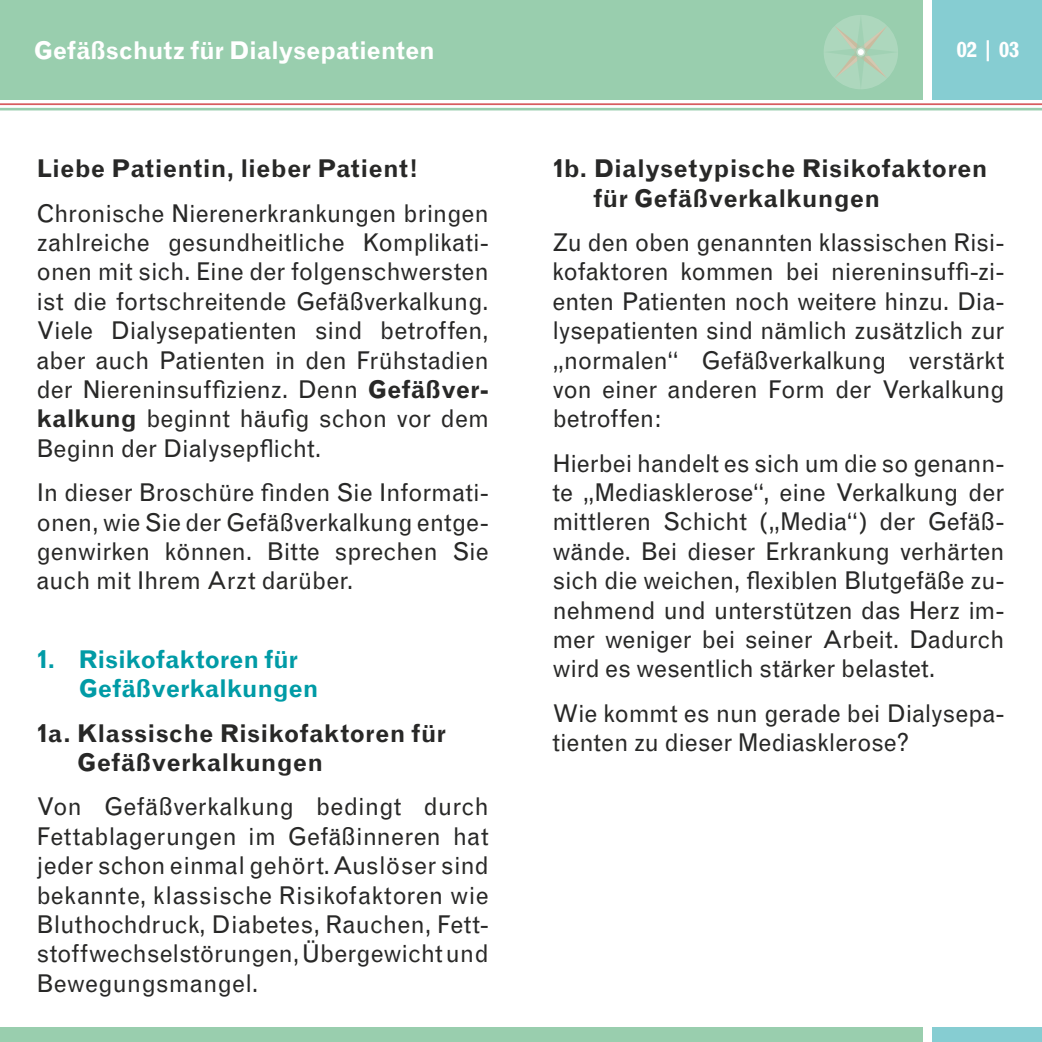
<style>
.page{position:relative;width:1042px;height:1042px;background:#fff}
.page>*{position:absolute;margin:0;border:0;box-sizing:border-box;transform-origin:0 0}
.t1{font:24.5px/29.4px "Grotesque";letter-spacing:-.01em;color:#282827;text-align:justify}
.t2{font:700 24.5px/29.4px "Grotesque";letter-spacing:.005em;color:#282827}
.t3{font:700 24.5px/29.4px "Grotesque";letter-spacing:-.01em;color:#009ba6}
.t4{font:700 24.5px "Grotesque";letter-spacing:-.015em;color:#fff}
.t5{font:700 21px "Grotesque";color:#fff}
.s1{font-weight:700}
</style>
<div class="page">
<div style="left:933px;top:0;width:109px;height:99px;background:#86cdd2"></div>
<div style="left:0;top:1027px;width:923px;height:15px;background:#99ceae"></div>
<div style="left:933px;top:1027px;width:109px;height:15px;background:#86cdd2"></div>
<hr style="left:0;top:108px;width:521px;height:2px;background:#99ceae">
<div style="left:0;top:0;width:923px;height:99px;background:#99ceae"></div>
<hr style="left:0;top:103px;width:521px;height:2px;background:#d85c5f">
<hr style="left:521px;top:103px;width:521px;height:2px;background:#d85c5f">
<hr style="left:521px;top:108px;width:521px;height:2px;background:#99ceae">
<svg style="left:824px;top:15px;width:74px;height:74px"></svg>
<p class="t4" style="left:33px;top:36px;width:403px">Gefäßschutz für Dialysepatienten</p>
<p class="t5" style="left:956px;top:38px;width:64px">02 | 03</p>
<p class="t2" style="left:36px;top:154px;width:383px">Liebe Patientin, lieber Patient!</p>
<p class="t1" style="left:36px;top:198px;width:454px">Chronische Nierenerkrankungen bringen zahlreiche gesundheitliche Komplikati&shy;onen mit sich. Eine der folgenschwersten ist die fortschreitende Gefäßverkalkung.<br>Viele Dialysepatienten sind betroffen, aber auch Patienten in den Frühstadien der Niereninsuffizienz. Denn <span class="s1">Gefäßver&shy;kalkung</span> beginnt häufig schon vor dem Beginn der Dialysepflicht.</p>
<p class="t1" style="left:36px;top:478px;width:454px">In dieser Broschüre finden Sie Informati&shy;onen, wie Sie der Gefäßverkalkung entge&shy;genwirken können. Bitte sprechen Sie auch mit Ihrem Arzt darüber.</p>
<p class="t3" style="left:78px;top:645px;width:242px;text-indent:-42px">1. Risikofaktoren für<br>Gefäßverkalkungen</p>
<p class="t2" style="left:77px;top:718px;width:371px;text-indent:-40px">1a. Klassische Risikofaktoren für<br>Gefäßverkalkungen</p>
<p class="t1" style="left:36px;top:792px;width:454px">Von Gefäßverkalkung bedingt durch Fettablagerungen im Gefäßinneren hat jeder schon einmal gehört. Auslöser sind bekannte, klassische Risikofaktoren wie Bluthochdruck, Diabetes, Rauchen, Fett&shy;stoffwechselstörungen, Übergewicht und Bewegungsmangel.</p>
<p class="t2" style="left:593px;top:154px;width:396px;text-indent:-41px">1b. Dialysetypische Risikofaktoren für Gefäßverkalkungen</p>
<p class="t1" style="left:552px;top:228px;width:454px">Zu den oben genannten klassischen Risi&shy;kofaktoren kommen bei niereninsuffi-zi&shy;enten Patienten noch weitere hinzu. Dia&shy;lysepatienten sind nämlich zusätzlich zur „normalen“ Gefäßverkalkung verstärkt von einer anderen Form der Verkalkung betroffen:</p>
<p class="t1" style="left:552px;top:448px;width:454px">Hierbei handelt es sich um die so genann&shy;te „Mediasklerose“, eine Verkalkung der mittleren Schicht („Media“) der Gefäß&shy;wände. Bei dieser Erkrankung verhärten sich die weichen, flexiblen Blutgefäße zu&shy;nehmend und unterstützen das Herz im&shy;mer weniger bei seiner Arbeit. Dadurch wird es wesentlich stärker belastet.</p>
<p class="t1" style="left:552px;top:699px;width:454px">Wie kommt es nun gerade bei Dialysepa&shy;tienten zu dieser Mediasklerose?</p>
</div>
